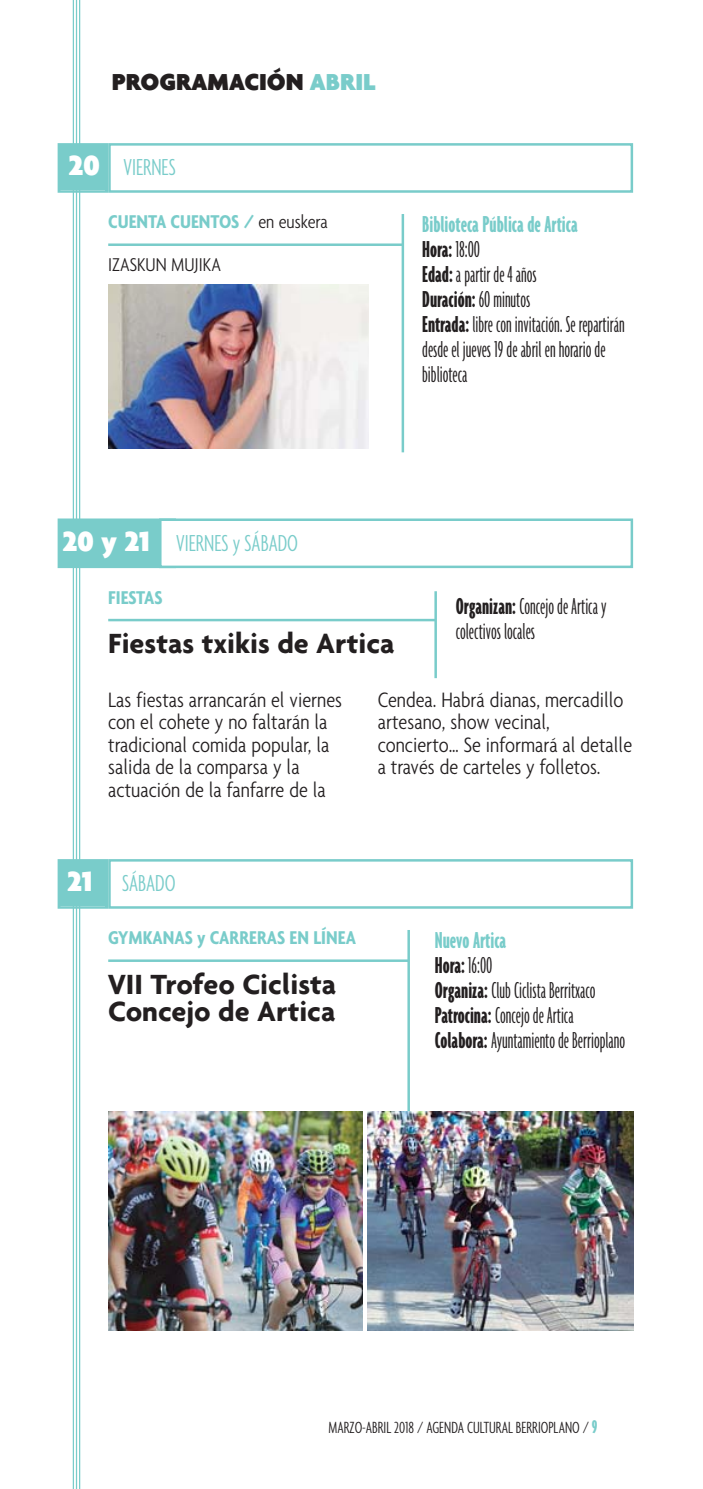
<style>
.page{position:relative;width:703px;height:1489px;background:#fff}
.page>*{position:absolute;margin:0;border:0;box-sizing:border-box;transform-origin:0 0}
.t1{font:700 30px/27.5px "Agenda";color:#231f20}
.t2{font:300 ultra-condensed 25px/25px "Agenda";color:#231f20}
.t3{font:300 extra-condensed 25px "Agenda";color:#79ccca}
.t4{font:900 25px "Agenda";color:#231f20}
.t5{font:300 condensed 22.5px/22.5px "Agenda";color:#231f20}
.t6{font:300 condensed 20px/42.5px "Agenda";color:#231f20}
.t7{font:700 condensed 20px "Agenda";color:#79ccca}
.t8{font:300 extra-condensed 17.5px "Agenda";color:#231f20}
.s1{color:#79ccca}
.s2{font-weight:900;font-stretch:normal;font-size:30px;color:#fff}
.s3{font-weight:700;color:#79ccca}
.s4{font-weight:700}
.s5{font-weight:700;font-stretch:ultra-condensed;font-size:20px;color:#79ccca}
</style>
<div class="page">
<hr style="left:73px;top:0;width:1px;height:1489px;background:#79ccca">
<hr style="left:76px;top:0;width:1px;height:1489px;background:#79ccca">
<hr style="left:79px;top:0;width:1px;height:1489px;background:#79ccca">
<hr style="left:108px;top:619px;width:328px;height:2px;background:#79ccca">
<hr style="left:434px;top:591px;width:3px;height:87px;background:#79ccca">
<div style="left:60px;top:146px;width:46px;height:44px;background:#79ccca"></div>
<div style="left:58px;top:143px;width:50px;height:50px;border:2px solid #79ccca"></div>
<div style="left:108px;top:143px;width:525px;height:50px;border:2px solid #79ccca"></div>
<hr style="left:108px;top:243px;width:294px;height:3px;background:#79ccca">
<hr style="left:401px;top:214px;width:3px;height:238px;background:#79ccca">
<div style="left:60px;top:521px;width:113px;height:45px;background:#79ccca"></div>
<div style="left:58px;top:518px;width:118px;height:50px;border:2px solid #79ccca"></div>
<div style="left:161px;top:521px;width:469px;height:45px;background:#fff"></div>
<div style="left:159px;top:518px;width:474px;height:50px;border:2px solid #79ccca"></div>
<img style="left:108px;top:285px;width:260px;height:164px">
<div style="left:60px;top:862px;width:46px;height:44px;background:#79ccca"></div>
<div style="left:58px;top:859px;width:50px;height:50px;border:2px solid #79ccca"></div>
<div style="left:108px;top:859px;width:525px;height:50px;border:2px solid #79ccca"></div>
<hr style="left:108px;top:959px;width:300px;height:3px;background:#79ccca">
<hr style="left:407px;top:930px;width:3px;height:313px;background:#79ccca">
<img style="left:108px;top:1111px;width:254px;height:219px">
<img style="left:368px;top:1111px;width:265px;height:219px">
<p class="t4" style="left:112px;top:72px;width:265px">PROGRAMACIÓN <span class="s1">ABRIL</span></p>
<p class="t3" style="left:68px;top:159px;width:109px"><span class="s2">20</span> VIERNES</p>
<p class="t6" style="left:108px;top:202px;width:221px"><span class="s3">CUENTA CUENTOS /</span> en euskera<br>IZASKUN MUJIKA</p>
<p class="t2" style="left:422px;top:214px;width:204px"><span class="s3">Biblioteca Pública de Artica<br></span><span class="s4">Hora:</span> 18:00<br><span class="s4">Edad:</span> a partir de 4 años<br><span class="s4">Duración:</span> 60 minutos<br><span class="s4">Entrada:</span> libre con invitación. Se repartirán desde el jueves 19 de abril en horario de biblioteca</p>
<p class="t3" style="left:62px;top:534px;width:237px"><span class="s2">20 y 21</span> VIERNES y SÁBADO</p>
<p class="t7" style="left:108px;top:590px;width:56px">FIESTAS</p>
<p class="t1" style="left:108px;top:632px;width:288px">Fiestas txikis de Artica</p>
<p class="t2" style="left:455px;top:596px;width:152px"><span class="s4">Organizan:</span> Concejo de Artica y colectivos locales</p>
<p class="t5" style="left:108px;top:690px;width:235px">Las fiestas arrancarán el viernes con el cohete y no faltarán la tradicional comida popular, la salida de la comparsa y la actuación de la fanfarre de la</p>
<p class="t5" style="left:377px;top:690px;width:256px">Cendea. Habrá dianas, mercadillo artesano, show vecinal, concierto… Se informará al detalle a través de carteles y folletos.</p>
<p class="t3" style="left:67px;top:875px;width:110px"><span class="s2">21</span> SÁBADO</p>
<p class="t7" style="left:108px;top:930px;width:249px">GYMKANAS y CARRERAS EN LÍNEA</p>
<p class="t1" style="left:108px;top:973px;width:229px">VII Trofeo Ciclista<br>Concejo de Artica</p>
<p class="t2" style="left:434px;top:930px;width:192px"><span class="s3">Nuevo Artica<br></span><span class="s4">Hora:</span> 16:00<br><span class="s4">Organiza:</span> Club Ciclista Berritxaco<br><span class="s4">Patrocina:</span> Concejo de Artica<br><span class="s4">Colabora:</span> Ayuntamiento de Berrioplano</p>
<p class="t8" style="left:328px;top:1421px;width:270px">MARZO-ABRIL 2018 / AGENDA CULTURAL BERRIOPLANO / <span class="s5">9</span></p>
</div>
